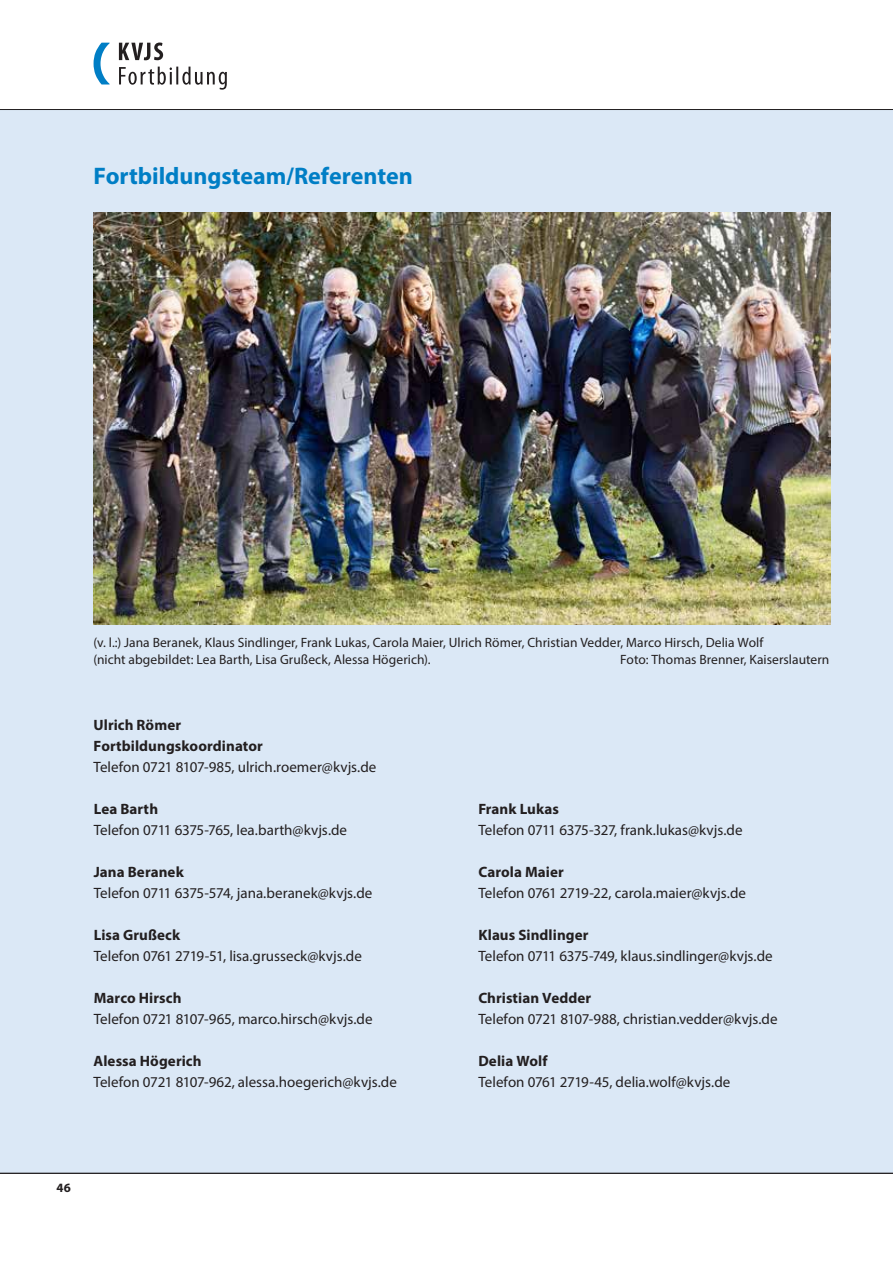
<style>
.page{position:relative;width:893px;height:1263px;background:#fff}
.page>*{position:absolute;margin:0;border:0;box-sizing:border-box;transform-origin:0 0}
.SemTitel{font:700 24px "Myriad Pro";letter-spacing:-.005em;color:#007ec5}
.SemStandard{font:15px "Myriad Pro";color:#231f20}
.SemÜberschrift{font:700 15px "Myriad Pro";letter-spacing:.005em;color:#231f20}
.t1{font:13.5px/16.5px "Myriad Pro";letter-spacing:.005em;color:#231f20}
.t2{font:700 12.75px "Myriad Pro";color:#231f20}
</style>
<div class="page">
<div style="left:0;top:110px;width:893px;height:1064px;background:#dbe8f6"></div>
<svg style="left:119px;top:43px;width:44px;height:17px"></svg>
<svg style="left:119px;top:67px;width:108px;height:23px"></svg>
<svg style="left:94px;top:43px;width:16px;height:41px"></svg>
<img style="left:94px;top:212px;width:736px;height:412px">
<hr style="left:0;top:1173px;width:893px;height:1px;background:#231f20">
<hr style="left:0;top:109px;width:893px;height:1px;background:#231f20">
<h1 class="SemTitel" style="left:94px;top:160px;width:321px">Fortbildungsteam/Referenten</h1>
<p class="t1" style="left:94px;top:634px;width:671px">(v. l.:) Jana Beranek, Klaus Sindlinger, Frank Lukas, Carola Maier, Ulrich Römer, Christian Vedder, Marco Hirsch, Delia Wolf (nicht abgebildet: Lea Barth, Lisa Grußeck, Alessa Högerich).</p>
<p class="t1" style="left:620px;top:650px;width:211px">Foto: Thomas Brenner, Kaiserslautern</p>
<h2 class="SemÜberschrift" style="left:94px;top:715px;width:89px">Ulrich Römer</h2>
<h2 class="SemÜberschrift" style="left:94px;top:736px;width:171px">Fortbildungskoordinator</h2>
<p class="SemStandard" style="left:94px;top:758px;width:284px">Telefon 0721 8107-985, ulrich.roemer@kvjs.de</p>
<h2 class="SemÜberschrift" style="left:94px;top:799px;width:66px">Lea Barth</h2>
<p class="SemStandard" style="left:94px;top:821px;width:255px">Telefon 0711 6375-765, lea.barth@kvjs.de</p>
<h2 class="SemÜberschrift" style="left:94px;top:862px;width:92px">Jana Beranek</h2>
<p class="SemStandard" style="left:94px;top:884px;width:280px">Telefon 0711 6375-574, jana.beranek@kvjs.de</p>
<h2 class="SemÜberschrift" style="left:94px;top:925px;width:88px">Lisa Grußeck</h2>
<p class="SemStandard" style="left:94px;top:947px;width:270px">Telefon 0761 2719-51, lisa.grusseck@kvjs.de</p>
<h2 class="SemÜberschrift" style="left:94px;top:988px;width:89px">Marco Hirsch</h2>
<p class="SemStandard" style="left:94px;top:1010px;width:280px">Telefon 0721 8107-965, marco.hirsch@kvjs.de</p>
<h2 class="SemÜberschrift" style="left:94px;top:1051px;width:110px">Alessa Högerich</h2>
<p class="SemStandard" style="left:94px;top:1073px;width:305px">Telefon 0721 8107-962, alessa.hoegerich@kvjs.de</p>
<h2 class="SemÜberschrift" style="left:478px;top:799px;width:82px">Frank Lukas</h2>
<p class="SemStandard" style="left:478px;top:821px;width:266px">Telefon 0711 6375-327, frank.lukas@kvjs.de</p>
<h2 class="SemÜberschrift" style="left:478px;top:862px;width:87px">Carola Maier</h2>
<p class="SemStandard" style="left:478px;top:884px;width:269px">Telefon 0761 2719-22, carola.maier@kvjs.de</p>
<h2 class="SemÜberschrift" style="left:478px;top:925px;width:112px">Klaus Sindlinger</h2>
<p class="SemStandard" style="left:478px;top:947px;width:296px">Telefon 0711 6375-749, klaus.sindlinger@kvjs.de</p>
<h2 class="SemÜberschrift" style="left:478px;top:988px;width:114px">Christian Vedder</h2>
<p class="SemStandard" style="left:478px;top:1010px;width:301px">Telefon 0721 8107-988, christian.vedder@kvjs.de</p>
<h2 class="SemÜberschrift" style="left:478px;top:1051px;width:71px">Delia Wolf</h2>
<p class="SemStandard" style="left:478px;top:1073px;width:253px">Telefon 0761 2719-45, delia.wolf@kvjs.de</p>
<p class="t2" style="left:56px;top:1179px;width:16px">46</p>
</div>
